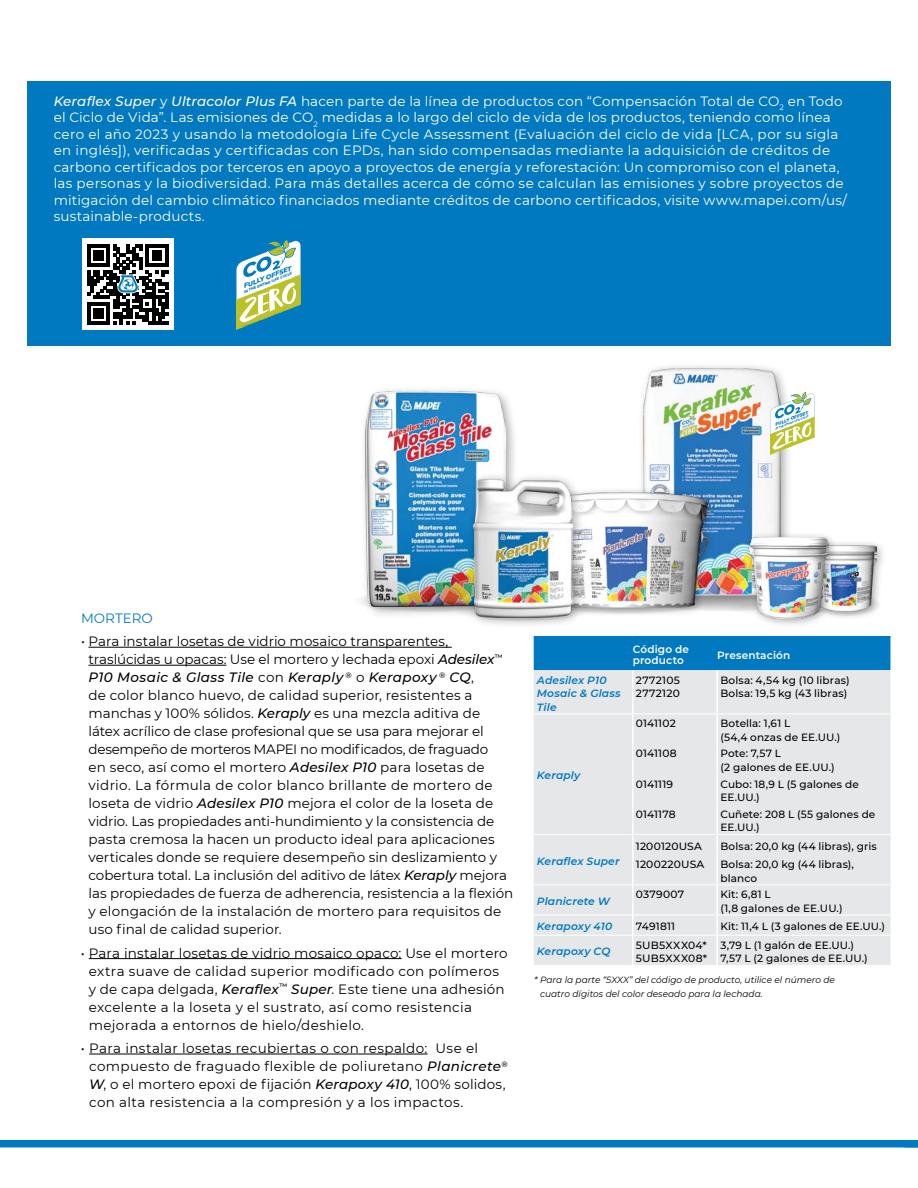
<style>
.page{position:relative;width:918px;height:1188px;background:#fff}
.page>*{position:absolute;margin:0;border:0;box-sizing:border-box;transform-origin:0 0}
.t1{font:13.5px/18px "Montserrat";letter-spacing:.01em;color:#000}
.t2{font:13.5px/16.5px "Montserrat";letter-spacing:.015em;color:#fff}
.t3{font:13.5px "Montserrat";letter-spacing:.005em;color:#0079c1}
.t4{font:500 10.5px/13.5px "Montserrat";letter-spacing:.015em;color:#000}
.t5{font:italic 600 10.5px/13.5px "Montserrat";letter-spacing:.01em;color:#0079c1}
.t6{font:600 10.5px/10.5px "Montserrat";letter-spacing:.015em;color:#fff}
.t7{font:italic 9px/13.5px "Montserrat";color:#000}
.t8{font:italic 800 6.3px "Montserrat";color:#0079c1;scale:1.09 1}
.t9{font:italic 800 4.35px "Montserrat";color:#0079c1;scale:1.09 1}
.t10{font:italic 800 3.45px "Montserrat";color:#0079c1;scale:1.09 1}
.t11{font:italic 800 2.4px "Montserrat";color:#0079c1;scale:1.09 1}
.s1{font-weight:500;font-style:italic}
</style>
<div class="page">
<div style="left:0;top:1140px;width:918px;height:7px;background:#0079c1"></div>
<svg style="left:726px;top:601px;width:113px;height:14px"></svg>
<hr style="left:89px;top:647px;width:363px;height:1px;background:#000">
<hr style="left:89px;top:665px;width:137px;height:1px;background:#000">
<hr style="left:89px;top:958px;width:313px;height:1px;background:#000">
<hr style="left:89px;top:1054px;width:339px;height:1px;background:#000">
<div style="left:637px;top:362px;width:156px;height:246px;background:#000;opacity:.35"></div>
<img style="left:644px;top:368px;width:136px;height:228px">
<div style="left:359px;top:385px;width:159px;height:234px;background:#000;opacity:.35"></div>
<img style="left:366px;top:392px;width:140px;height:215px">
<div style="left:542px;top:487px;width:175px;height:131px;background:#000;opacity:.35"></div>
<img style="left:583px;top:493px;width:124px;height:115px">
<div style="left:466px;top:472px;width:117px;height:157px;background:#000;opacity:.35"></div>
<img style="left:474px;top:479px;width:98px;height:139px">
<div style="left:809px;top:539px;width:77px;height:82px;background:#000;opacity:.35"></div>
<img style="left:838px;top:545px;width:39px;height:66px">
<div style="left:744px;top:531px;width:94px;height:98px;background:#000;opacity:.35"></div>
<img style="left:750px;top:538px;width:78px;height:80px">
<div style="left:534px;top:637px;width:356px;height:33px;background:#0079c1"></div>
<div style="left:534px;top:670px;width:356px;height:295px;background:#e6e7e8"></div>
<hr style="left:534px;top:714px;width:98px;height:1px;background:#fff">
<hr style="left:633px;top:714px;width:83px;height:1px;background:#fff">
<hr style="left:718px;top:714px;width:172px;height:1px;background:#fff">
<hr style="left:534px;top:834px;width:98px;height:1px;background:#fff">
<hr style="left:633px;top:834px;width:83px;height:1px;background:#fff">
<hr style="left:718px;top:834px;width:172px;height:1px;background:#fff">
<hr style="left:534px;top:884px;width:98px;height:1px;background:#fff">
<hr style="left:633px;top:884px;width:83px;height:1px;background:#fff">
<hr style="left:718px;top:884px;width:172px;height:1px;background:#fff">
<hr style="left:534px;top:915px;width:98px;height:1px;background:#fff">
<hr style="left:633px;top:915px;width:83px;height:1px;background:#fff">
<hr style="left:718px;top:915px;width:172px;height:1px;background:#fff">
<hr style="left:534px;top:935px;width:98px;height:1px;background:#fff">
<hr style="left:633px;top:935px;width:83px;height:1px;background:#fff">
<hr style="left:718px;top:935px;width:172px;height:1px;background:#fff">
<hr style="left:534px;top:636px;width:99px;height:1px;background:#0079c1">
<hr style="left:633px;top:636px;width:84px;height:1px;background:#0079c1">
<hr style="left:717px;top:636px;width:173px;height:1px;background:#0079c1">
<hr style="left:632px;top:670px;width:1px;height:44px;background:#fff">
<hr style="left:716px;top:670px;width:2px;height:44px;background:#fff">
<hr style="left:632px;top:714px;width:1px;height:30px;background:#fff">
<hr style="left:716px;top:714px;width:2px;height:30px;background:#fff">
<hr style="left:632px;top:744px;width:1px;height:30px;background:#fff">
<hr style="left:716px;top:744px;width:2px;height:30px;background:#fff">
<hr style="left:632px;top:774px;width:1px;height:30px;background:#fff">
<hr style="left:716px;top:774px;width:2px;height:30px;background:#fff">
<hr style="left:632px;top:804px;width:1px;height:30px;background:#fff">
<hr style="left:716px;top:804px;width:2px;height:30px;background:#fff">
<svg style="left:632px;top:834px;width:1px;height:21px"></svg>
<hr style="left:716px;top:834px;width:2px;height:21px;background:#fff">
<hr style="left:632px;top:855px;width:1px;height:30px;background:#fff">
<hr style="left:716px;top:855px;width:2px;height:30px;background:#fff">
<hr style="left:632px;top:885px;width:1px;height:30px;background:#fff">
<hr style="left:716px;top:885px;width:2px;height:30px;background:#fff">
<svg style="left:632px;top:915px;width:1px;height:20px"></svg>
<hr style="left:716px;top:915px;width:2px;height:20px;background:#fff">
<hr style="left:632px;top:935px;width:1px;height:30px;background:#fff">
<hr style="left:716px;top:935px;width:2px;height:30px;background:#fff">
<div style="left:27px;top:81px;width:864px;height:265px;background:#0079c1"></div>
<div style="left:82px;top:239px;width:92px;height:91px;background:#fff"></div>
<svg style="left:87px;top:244px;width:81px;height:81px"></svg>
<svg style="left:236px;top:239px;width:65px;height:91px"></svg>
<svg style="left:770px;top:392px;width:45px;height:63px"></svg>
<p class="t2" style="left:54px;top:92px;width:795px"><span class="s1">Keraflex Super</span> y <span class="s1">Ultracolor Plus FA</span> hacen parte de la línea de productos con “Compensación Total de CO<sub>2</sub> en Todo el Ciclo de Vida”. Las emisiones de CO<sub>2</sub> medidas a lo largo del ciclo de vida de los productos, teniendo como línea cero el año 2023 y usando la metodología Life Cycle Assessment (Evaluación del ciclo de vida [LCA, por su sigla en inglés]), verificadas y certificadas con EPDs, han sido compensadas mediante la adquisición de créditos de carbono certificados por terceros en apoyo a proyectos de energía y reforestación: Un compromiso con el planeta, las personas y la biodiversidad. Para más detalles acerca de cómo se calculan las emisiones y sobre proyectos de mitigación del cambio climático financiados mediante créditos de carbono certificados, visite www.mapei.com/us/ sustainable-products.</p>
<p class="t8" style="left:242px;top:282px;width:48px;rotate:-21deg">FULLY OFFSET</p>
<p class="t10" style="left:243px;top:290px;width:49px;rotate:-21deg">IN THE ENTIRE LIFE CYCLE</p>
<p class="t9" style="left:774px;top:422px;width:34px;rotate:-21deg">FULLY OFFSET</p>
<p class="t11" style="left:775px;top:427px;width:34px;rotate:-21deg">IN THE ENTIRE LIFE CYCLE</p>
<p class="t3" style="left:81px;top:609px;width:73px">MORTERO</p>
<p class="t1" style="left:89px;top:632px;width:426px;text-indent:-8px">• Para instalar losetas de vidrio mosaico transparentes, traslúcidas u opacas: Use el mortero y lechada epoxi <span class="s1">Adesilex</span><sup>™ </sup><span class="s1">P10 Mosaic &amp; Glass Tile</span> con <span class="s1">Keraply</span> <sup>®</sup> o <span class="s1">Kerapoxy</span> <sup>®</sup> <span class="s1">CQ</span>,<br>de color blanco huevo, de calidad superior, resistentes a manchas y 100% sólidos. <span class="s1">Keraply</span> es una mezcla aditiva de látex acrílico de clase profesional que se usa para mejorar el desempeño de morteros MAPEI no modificados, de fraguado<br>en seco, así como el mortero <span class="s1">Adesilex P10</span> para losetas de vidrio. La fórmula de color blanco brillante de mortero de loseta de vidrio <span class="s1">Adesilex P10</span> mejora el color de la loseta de vidrio. Las propiedades anti-hundimiento y la consistencia de pasta cremosa la hacen un producto ideal para aplicaciones verticales donde se requiere desempeño sin deslizamiento y cobertura total. La inclusión del aditivo de látex <span class="s1">Keraply</span> mejora las propiedades de fuerza de adherencia, resistencia a la flexión y elongación de la instalación de mortero para requisitos de uso final de calidad superior.</p>
<p class="t1" style="left:89px;top:943px;width:420px;text-indent:-8px">• Para instalar losetas de vidrio mosaico opaco: Use el mortero extra suave de calidad superior modificado con polímeros y de capa delgada, <span class="s1">Keraflex</span><sup>™</sup> <span class="s1">Super</span>. Este tiene una adhesión excelente a la loseta y el sustrato, así como resistencia mejorada a entornos de hielo/deshielo.</p>
<p class="t1" style="left:89px;top:1039px;width:420px;text-indent:-8px">• Para instalar losetas recubiertas o con respaldo: Use el compuesto de fraguado flexible de poliuretano <span class="s1">Planicrete</span><sup>® </sup><span class="s1">W</span>, o el mortero epoxi de fijación <span class="s1">Kerapoxy 410</span>, 100% solidos, con alta resistencia a la compresión y a los impactos.</p>
<p class="t6" style="left:633px;top:644px;width:58px">Código de producto</p>
<p class="t6" style="left:717px;top:649px;width:75px">Presentación</p>
<p class="t5" style="left:537px;top:673px;width:85px">Adesilex P10<br>Mosaic &amp; Glass<br>Tile</p>
<p class="t4" style="left:636px;top:673px;width:46px">2772105<br>2772120</p>
<p class="t4" style="left:720px;top:673px;width:131px">Bolsa: 4,54 kg (10 libras)<br>Bolsa: 19,5 kg (43 libras)</p>
<p class="t5" style="left:537px;top:768px;width:45px">Keraply</p>
<p class="t5" style="left:537px;top:854px;width:84px">Keraflex Super</p>
<p class="t5" style="left:537px;top:894px;width:75px">Planicrete W</p>
<p class="t4" style="left:636px;top:716px;width:41px">0141102</p>
<p class="t4" style="left:720px;top:716px;width:122px">Botella: 1,61 L<br>(54,4 onzas de EE.UU.)</p>
<p class="t4" style="left:636px;top:747px;width:42px">0141108</p>
<p class="t4" style="left:720px;top:747px;width:116px">Pote: 7,57 L<br>(2 galones de EE.UU.)</p>
<p class="t4" style="left:636px;top:777px;width:39px">0141119</p>
<p class="t4" style="left:720px;top:777px;width:140px">Cubo: 18,9 L (5 galones de<br>EE.UU.)</p>
<p class="t4" style="left:636px;top:807px;width:41px">0141178</p>
<p class="t4" style="left:720px;top:807px;width:156px">Cuñete: 208 L (55 galones de<br>EE.UU.)</p>
<p class="t4" style="left:636px;top:839px;width:68px">1200120USA</p>
<p class="t4" style="left:720px;top:839px;width:158px">Bolsa: 20,0 kg (44 libras), gris</p>
<p class="t4" style="left:636px;top:857px;width:70px">1200220USA</p>
<p class="t4" style="left:720px;top:857px;width:135px">Bolsa: 20,0 kg (44 libras), blanco</p>
<p class="t4" style="left:636px;top:887px;width:50px">0379007</p>
<p class="t4" style="left:720px;top:887px;width:124px">Kit: 6,81 L<br>(1,8 galones de EE.UU.)</p>
<p class="t5" style="left:537px;top:919px;width:77px">Kerapoxy 410</p>
<p class="t4" style="left:636px;top:919px;width:41px">7491811</p>
<p class="t4" style="left:720px;top:919px;width:166px">Kit: 11,4 L (3 galones de EE.UU.)</p>
<p class="t5" style="left:537px;top:944px;width:75px">Kerapoxy CQ</p>
<p class="t4" style="left:636px;top:938px;width:73px">5UB5XXX04*<br>5UB5XXX08*</p>
<p class="t4" style="left:720px;top:938px;width:149px">3,79 L (1 galón de EE.UU.)<br>7,57 L (2 galones de EE.UU.)</p>
<p class="t7" style="left:540px;top:973px;width:296px;text-indent:-6px">* Para la parte “5XXX” del código de producto, utilice el número de cuatro dígitos del color deseado para la lechada.</p>
</div>
